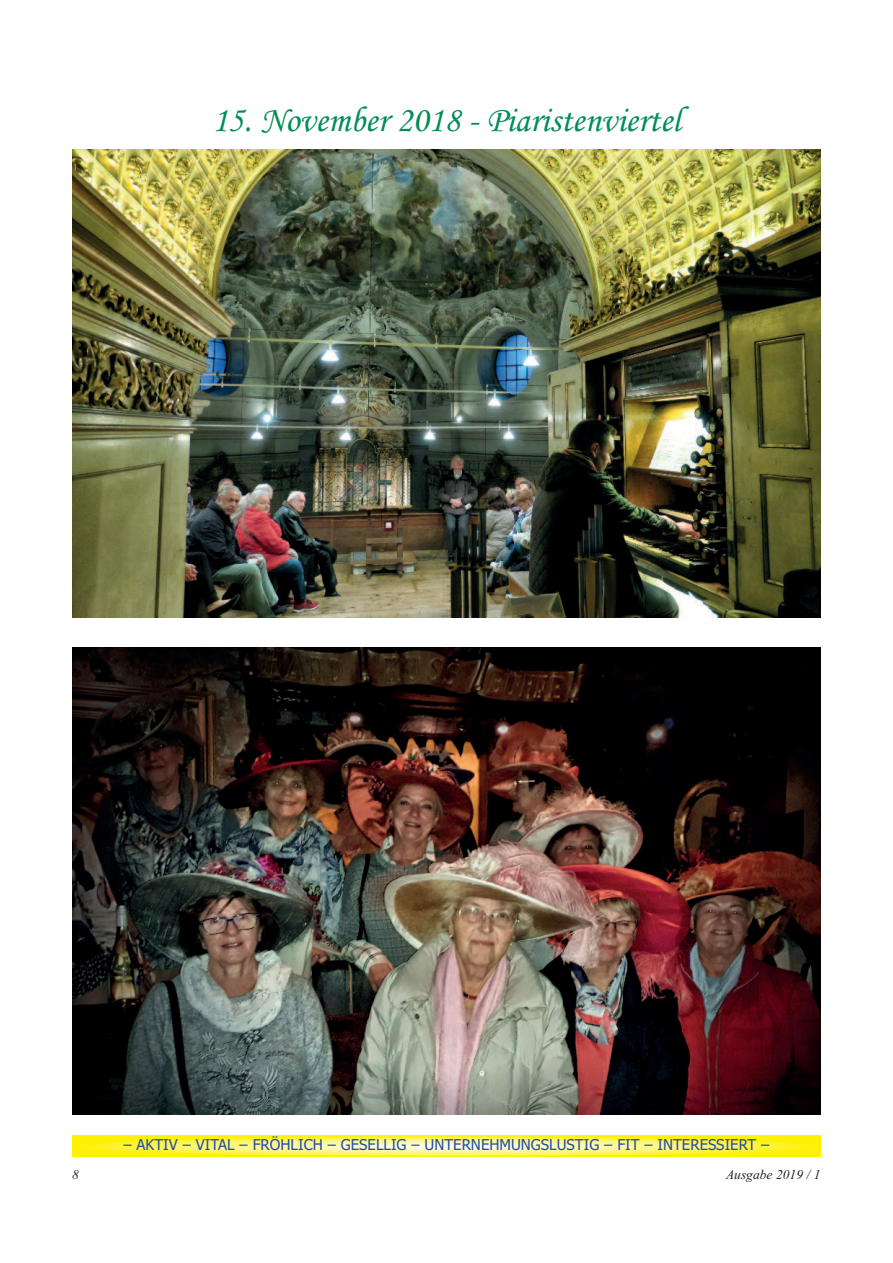
<style>
.page{position:relative;width:893px;height:1263px;background:#fff}
.page>*{position:absolute;margin:0;border:0;box-sizing:border-box;transform-origin:0 0}
.t1{font:36px "Monotype Corsiva";color:#008e54}
.t2{font:15px "Tahoma";color:#244ea1}
.t3{font:italic 13.5px "Times New Roman";color:#231f20}
</style>
<div class="page">
<svg style="left:72px;top:1135px;width:749px;height:22px;background:#fff452"></svg>
<img style="left:72px;top:150px;width:749px;height:467px">
<img style="left:72px;top:647px;width:749px;height:468px">
<h1 class="t1" style="left:212px;top:98px;width:470px">15. November 2018 - Piaristenviertel</h1>
<p class="t2" style="left:124px;top:1136px;width:647px">– AKTIV – VITAL – FRÖHLICH – GESELLIG – UNTERNEHMUNGSLUSTIG – FIT – INTERESSIERT –</p>
<p class="t3" style="left:72px;top:1166px;width:8px">8</p>
<p class="t3" style="left:726px;top:1166px;width:96px">Ausgabe 2019 / 1</p>
</div>
